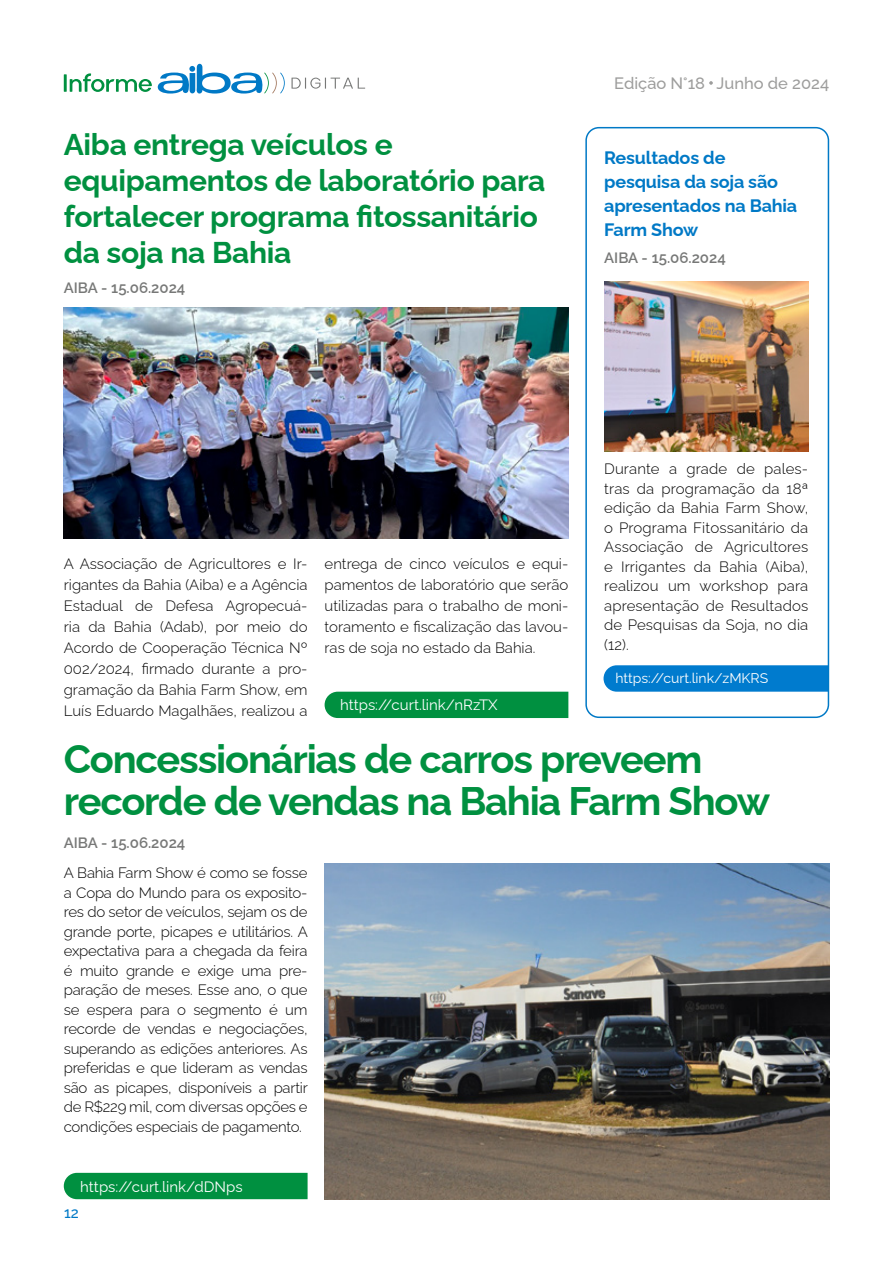
<style>
.page{position:relative;width:893px;height:1263px;background:#fff}
.page>*{position:absolute;margin:0;border:0;box-sizing:border-box;transform-origin:0 0}
.t1{font:700 39.75px/42.6px "Raleway";letter-spacing:-.03em;color:#009040}
.t2{font:700 30px/36px "Raleway";letter-spacing:-.01em;color:#009040}
.t3{font:700 18px/24px "Raleway";letter-spacing:-.01em;color:#0079c6}
.t4{font:500 16.5px "Raleway";color:#9d9d9c}
.t5{font:300 15px/19.5px "Raleway";color:#000;text-align:justify}
.t6{font:15px "Raleway";color:#fff}
.t7{font:600 15px "Raleway";color:#777877}
.t8{font:500 15px "Raleway";color:#0079c6}
.t9{font:13.95px "Raleway";color:#fff}
</style>
<div class="page">
<div style="left:64px;top:1173px;width:244px;height:26px;background:#009040"></div>
<img style="left:325px;top:864px;width:504px;height:335px">
<svg style="left:603px;top:665px;width:223px;height:27px;background:#097fcf"></svg>
<div style="left:585px;top:127px;width:244px;height:591px;border:2px solid #0079c6;border-radius:13px"></div>
<img style="left:604px;top:282px;width:204px;height:169px">
<div style="left:325px;top:692px;width:243px;height:26px;background:#009040"></div>
<img style="left:64px;top:308px;width:504px;height:231px">
<hr style="left:64px;top:74px;width:3px;height:18px;background:#009040">
<svg style="left:70px;top:73px;width:82px;height:19px"></svg>
<svg style="left:291px;top:78px;width:74px;height:11px"></svg>
<svg style="left:158px;top:63px;width:127px;height:31px"></svg>
<svg style="left:709px;top:81px;width:4px;height:4px"></svg>
<h2 class="t2" style="left:64px;top:123px;width:483px">Aiba entrega veículos e equipamentos de laboratório para fortalecer programa fitossanitário da soja na Bahia</h2>
<p class="t7" style="left:64px;top:275px;width:123px">AIBA - 15.06.2024</p>
<p class="t4" style="left:614px;top:70px;width:216px">Edição N°18 Junho de 2024</p>
<p class="t3" style="left:604px;top:144px;width:195px">Resultados de pesquisa da soja são apresentados na Bahia<br>Farm Show</p>
<p class="t7" style="left:604px;top:245px;width:123px">AIBA - 15.06.2024</p>
<p class="t5" style="left:64px;top:552px;width:245px;line-height:21px">A Associação de Agricultores e Ir&shy;rigantes da Bahia (Aiba) e a Agência Estadual de Defesa Agropecuá&shy;ria da Bahia (Adab), por meio do Acordo de Cooperação Técnica Nº 002/2024, firmado durante a pro&shy;gramação da Bahia Farm Show, em Luís Eduardo Magalhães, realizou a</p>
<p class="t5" style="left:325px;top:552px;width:245px;line-height:21px">entrega de cinco veículos e equi&shy;pamentos de laboratório que serão utilizadas para o trabalho de moni&shy;toramento e fiscalização das lavou&shy;ras de soja no estado da Bahia.</p>
<p class="t6" style="left:340px;top:693px;width:159px">https://curt.link/nRzTX</p>
<p class="t5" style="left:604px;top:457px;width:206px">Durante a grade de pales&shy;tras da programação da 18ª edição da Bahia Farm Show, o Programa Fitossanitário da Associação de Agricultores e Irrigantes da Bahia (Aiba), realizou um workshop para apresentação de Resultados de Pesquisas da Soja, no dia (12).</p>
<p class="t9" style="left:615px;top:667px;width:154px">https://curt.link/zMKRS</p>
<h1 class="t1" style="left:64px;top:733px;width:708px">Concessionárias de carros preveem recorde de vendas na Bahia Farm Show</h1>
<p class="t7" style="left:64px;top:831px;width:123px">AIBA - 15.06.2024</p>
<p class="t5" style="left:64px;top:861px;width:246px">A Bahia Farm Show é como se fosse a Copa do Mundo para os exposito&shy;res do setor de veículos, sejam os de grande porte, picapes e utilitários. A expectativa para a chegada da feira é muito grande e exige uma pre&shy;paração de meses. Esse ano, o que se espera para o segmento é um recorde de vendas e negociações, superando as edições anteriores. As preferidas e que lideram as vendas são as picapes, disponíveis a partir de R$229 mil, com diversas opções e condições especiais de pagamento.</p>
<p class="t6" style="left:80px;top:1174px;width:164px">https://curt.link/dDNps</p>
<p class="t8" style="left:64px;top:1201px;width:16px">12</p>
</div>
